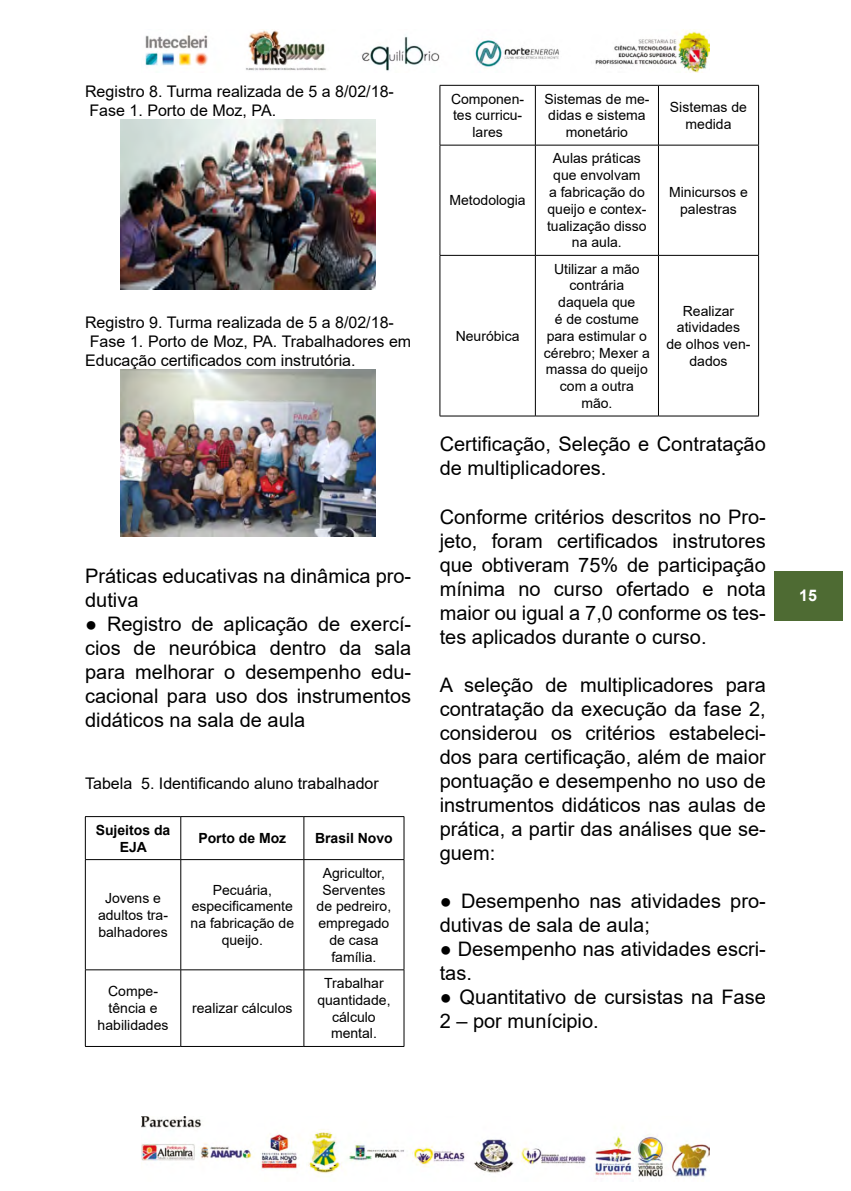
<style>
.page{position:relative;width:851px;height:1191px;background:#fff}
.page>*{position:absolute;margin:0;border:0;box-sizing:border-box;transform-origin:0 0}
.t1{font:20px/24px "Arial";color:#000}
.t2{font:16px/19.2px "Arial";color:#000}
.t3{font:700 16px "Arial";color:#fff}
.t4{font:14px/16.8px "Arial";color:#000;text-align:center}
.t5{font:700 14px/16.8px "Arial";color:#000;text-align:center}
</style>
<div class="page">
<img style="left:145px;top:29px;width:564px;height:44px">
<img style="left:142px;top:1116px;width:567px;height:61px">
<div style="left:774px;top:570px;width:68px;height:50px;background:#4e6b33"></div>
<img style="left:120px;top:119px;width:256px;height:170px">
<img style="left:120px;top:369px;width:256px;height:168px">
<hr style="left:85px;top:816px;width:96px;height:1px;background:#000">
<hr style="left:85px;top:817px;width:1px;height:42px;background:#000">
<hr style="left:181px;top:816px;width:123px;height:1px;background:#000">
<hr style="left:180px;top:817px;width:1px;height:42px;background:#000">
<hr style="left:304px;top:816px;width:100px;height:1px;background:#000">
<hr style="left:303px;top:817px;width:1px;height:42px;background:#000">
<hr style="left:403px;top:817px;width:1px;height:42px;background:#000">
<hr style="left:85px;top:859px;width:96px;height:1px;background:#000">
<hr style="left:85px;top:860px;width:1px;height:109px;background:#000">
<hr style="left:181px;top:859px;width:123px;height:1px;background:#000">
<hr style="left:180px;top:860px;width:1px;height:109px;background:#000">
<hr style="left:304px;top:859px;width:100px;height:1px;background:#000">
<hr style="left:303px;top:860px;width:1px;height:109px;background:#000">
<hr style="left:403px;top:860px;width:1px;height:109px;background:#000">
<hr style="left:85px;top:969px;width:96px;height:1px;background:#000">
<hr style="left:85px;top:970px;width:1px;height:76px;background:#000">
<hr style="left:181px;top:969px;width:123px;height:1px;background:#000">
<hr style="left:180px;top:970px;width:1px;height:76px;background:#000">
<hr style="left:304px;top:969px;width:100px;height:1px;background:#000">
<hr style="left:303px;top:970px;width:1px;height:76px;background:#000">
<hr style="left:403px;top:970px;width:1px;height:76px;background:#000">
<hr style="left:85px;top:1046px;width:96px;height:1px;background:#000">
<hr style="left:181px;top:1046px;width:123px;height:1px;background:#000">
<hr style="left:304px;top:1046px;width:100px;height:1px;background:#000">
<hr style="left:439px;top:85px;width:96px;height:1px;background:#000">
<hr style="left:439px;top:86px;width:1px;height:59px;background:#000">
<hr style="left:535px;top:85px;width:123px;height:1px;background:#000">
<hr style="left:535px;top:86px;width:1px;height:59px;background:#000">
<hr style="left:658px;top:85px;width:100px;height:1px;background:#000">
<hr style="left:658px;top:86px;width:1px;height:59px;background:#000">
<hr style="left:758px;top:86px;width:1px;height:59px;background:#000">
<hr style="left:439px;top:145px;width:96px;height:1px;background:#000">
<hr style="left:439px;top:145px;width:1px;height:110px;background:#000">
<hr style="left:535px;top:145px;width:123px;height:1px;background:#000">
<hr style="left:535px;top:145px;width:1px;height:110px;background:#000">
<hr style="left:658px;top:145px;width:100px;height:1px;background:#000">
<hr style="left:658px;top:145px;width:1px;height:110px;background:#000">
<hr style="left:758px;top:145px;width:1px;height:110px;background:#000">
<hr style="left:439px;top:255px;width:96px;height:1px;background:#000">
<hr style="left:439px;top:256px;width:1px;height:160px;background:#000">
<hr style="left:535px;top:255px;width:123px;height:1px;background:#000">
<hr style="left:535px;top:256px;width:1px;height:160px;background:#000">
<hr style="left:658px;top:255px;width:100px;height:1px;background:#000">
<hr style="left:658px;top:256px;width:1px;height:160px;background:#000">
<hr style="left:758px;top:256px;width:1px;height:160px;background:#000">
<hr style="left:439px;top:416px;width:96px;height:1px;background:#000">
<hr style="left:535px;top:416px;width:123px;height:1px;background:#000">
<hr style="left:658px;top:416px;width:100px;height:1px;background:#000">
<p class="t2" style="left:85px;top:81px;width:310px">Registro 8. Turma realizada de 5 a 8/02/18-<br>Fase 1. Porto de Moz, PA.</p>
<p class="t2" style="left:85px;top:312px;width:327px">Registro 9. Turma realizada de 5 a 8/02/18-<br>Fase 1. Porto de Moz, PA. Trabalhadores em<br>Educação certificados com instrutória.</p>
<p class="t1" style="left:85px;top:563px;width:327px">Práticas educativas na dinâmica pro&shy;dutiva</p>
<p class="t1" style="left:85px;top:611px;width:327px;text-align:justify">● Registro de aplicação de exercí&shy;cios de neuróbica dentro da sala para melhorar o desempenho edu&shy;cacional para uso dos instrumentos didáticos na sala de aula</p>
<p class="t2" style="left:85px;top:774px;width:295px">Tabela 5. Identificando aluno trabalhador</p>
<p class="t5" style="left:96px;top:821px;width:76px">Sujeitos da<br>EJA</p>
<p class="t5" style="left:198px;top:830px;width:89px">Porto de Moz</p>
<p class="t5" style="left:315px;top:830px;width:79px">Brasil Novo</p>
<p class="t4" style="left:98px;top:889px;width:72px">Jovens e adultos tra&shy;balhadores</p>
<p class="t4" style="left:190px;top:881px;width:105px">Pecuária, especificamente na fabricação de queijo.</p>
<p class="t4" style="left:98px;top:983px;width:72px">Compe&shy;tência e habilidades</p>
<p class="t4" style="left:192px;top:999px;width:102px">realizar cálculos</p>
<p class="t4" style="left:316px;top:864px;width:76px">Agricultor,<br>Serventes de pedreiro, empregado de casa família.</p>
<p class="t4" style="left:317px;top:974px;width:75px">Trabalhar quantidade, cálculo mental.</p>
<p class="t4" style="left:451px;top:90px;width:75px">Componen&shy;tes curricu&shy;lares</p>
<p class="t4" style="left:544px;top:90px;width:107px">Sistemas de me&shy;didas e sistema monetário</p>
<p class="t4" style="left:670px;top:98px;width:79px">Sistemas de medida</p>
<p class="t4" style="left:449px;top:192px;width:78px">Metodologia</p>
<p class="t4" style="left:455px;top:327px;width:65px">Neuróbica</p>
<p class="t4" style="left:547px;top:150px;width:101px">Aulas práticas que envolvam<br>a fabricação do queijo e contex&shy;tualização disso na aula.</p>
<p class="t4" style="left:544px;top:260px;width:107px">Utilizar a mão contrária daquela que<br>é de costume para estimular o cérebro; Mexer a massa do queijo com a outra mão.</p>
<p class="t4" style="left:669px;top:183px;width:80px">Minicursos e palestras</p>
<p class="t4" style="left:666px;top:302px;width:86px">Realizar atividades<br>de olhos ven&shy;dados</p>
<p class="t1" style="left:439px;top:432px;width:327px">Certificação, Seleção e Contratação de multiplicadores.</p>
<p class="t1" style="left:439px;top:504px;width:327px;text-align:justify">Conforme critérios descritos no Pro&shy;jeto, foram certificados instrutores que obtiveram 75% de participação mínima no curso ofertado e nota maior ou igual a 7,0 conforme os tes&shy;tes aplicados durante o curso.</p>
<p class="t1" style="left:439px;top:672px;width:327px;text-align:justify">A seleção de multiplicadores para contratação da execução da fase 2, considerou os critérios estabeleci&shy;dos para certificação, além de maior pontuação e desempenho no uso de instrumentos didáticos nas aulas de prática, a partir das análises que se&shy;guem:</p>
<p class="t1" style="left:439px;top:888px;width:327px">● Desempenho nas atividades pro&shy;dutivas de sala de aula;</p>
<p class="t1" style="left:439px;top:936px;width:327px">● Desempenho nas atividades escri&shy;tas.</p>
<p class="t1" style="left:439px;top:984px;width:327px">● Quantitativo de cursistas na Fase<br>2 – por munícipio.</p>
<p class="t3" style="left:799px;top:584px;width:19px">15</p>
</div>
